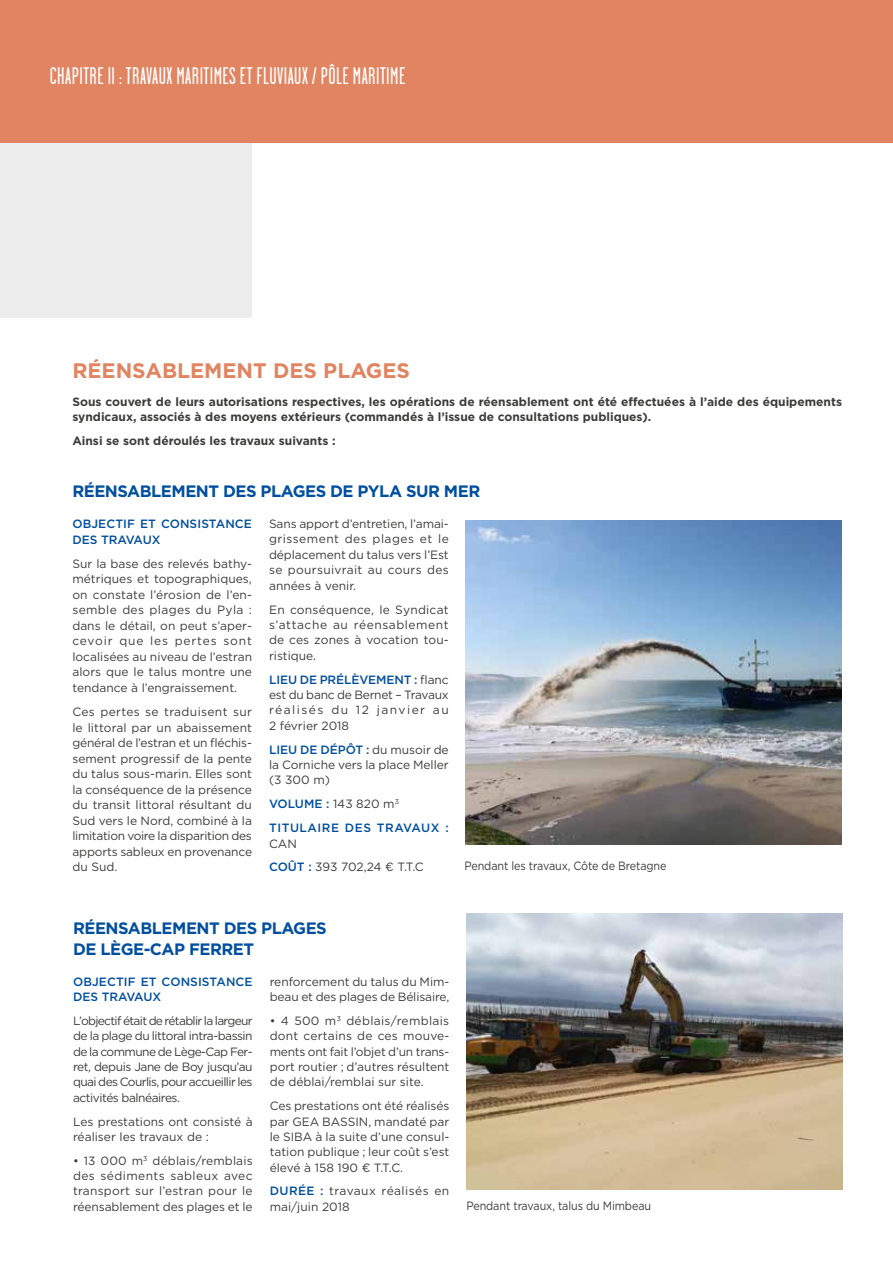
<style>
.page{position:relative;width:893px;height:1263px;background:#fff}
.page>*{position:absolute;margin:0;border:0;box-sizing:border-box;transform-origin:0 0}
.t1{font:24px "Garage Gothic";letter-spacing:.02em;color:#fff}
.t2{font:700 21px "Gotham";color:#e18461}
.t3{font:700 16.5px/21px "Gotham";letter-spacing:-.03em;color:#004f9f}
.t4{font:12px/15.3px "Gotham";color:#3c3c3b;text-align:justify}
.t5{font:700 12px/15px "Gotham";color:#3c3c3b}
.t6{font:500 12px/15.3px "Gotham";letter-spacing:.01em;color:#004f9f}
.t7{font:12px "Gotham";color:#3c3c3b;scale:.9 1}
.t8{font:500 12px/24px "Gotham";letter-spacing:.045em;color:#004f9f}
.s1{font-weight:500;color:#004f9f}
.s2{font-weight:400;color:#3c3c3b}
</style>
<div class="page">
<div style="left:0;top:134px;width:252px;height:184px;background:#ededed"></div>
<div style="left:0;top:0;width:893px;height:143px;background:#e18461"></div>
<img style="left:466px;top:914px;width:377px;height:276px">
<img style="left:466px;top:520px;width:376px;height:324px">
<h1 class="t1" style="left:50px;top:63px;width:357px">CHAPITRE II : TRAVAUX MARITIMES ET FLUVIAUX / PÔLE MARITIME</h1>
<h2 class="t2" style="left:72px;top:357px;width:339px">RÉENSABLEMENT DES PLAGES</h2>
<p class="t5" style="left:72px;top:394px;width:771px">Sous couvert de leurs autorisations respectives, les opérations de réensablement ont été effectuées à l’aide des équipements syndicaux, associés à des moyens extérieurs (commandés à l’issue de consultations publiques).</p>
<p class="t5" style="left:72px;top:433px;width:265px">Ainsi se sont déroulés les travaux suivants :</p>
<h3 class="t3" style="left:72px;top:480px;width:409px">RÉENSABLEMENT DES PLAGES DE PYLA SUR MER</h3>
<p class="t6" style="left:72px;top:516px;width:181px">OBJECTIF ET CONSISTANCE<br>DES TRAVAUX</p>
<p class="t4" style="left:72px;top:555px;width:181px">Sur la base des relevés bathy&shy;métriques et topographiques, on constate l’érosion de l’en&shy;semble des plages du Pyla : dans le détail, on peut s’aper&shy;cevoir que les pertes sont localisées au niveau de l’estran alors que le talus montre une tendance à l’engraissement.</p>
<p class="t4" style="left:72px;top:704px;width:181px">Ces pertes se traduisent sur le littoral par un abaissement général de l’estran et un fléchis&shy;sement progressif de la pente du talus sous-marin. Elles sont la conséquence de la présence du transit littoral résultant du Sud vers le Nord, combiné à la limitation voire la disparition des apports sableux en provenance du Sud.</p>
<p class="t4" style="left:269px;top:516px;width:181px">Sans apport d’entretien, l’amai&shy;grissement des plages et le déplacement du talus vers l’Est se poursuivrait au cours des années à venir.</p>
<p class="t4" style="left:269px;top:601px;width:181px">En conséquence, le Syndicat s’attache au réensablement de ces zones à vocation tou&shy;ristique.</p>
<p class="t4" style="left:269px;top:671px;width:181px"><span class="s1">LIEU DE PRÉLÈVEMENT :</span> flanc est du banc de Bernet – Travaux réalisés du 12 janvier au 2 février 2018</p>
<p class="t4" style="left:269px;top:741px;width:181px"><span class="s1">LIEU DE DÉPÔT :</span> du musoir de la Corniche vers la place Meller (3 300 m)</p>
<p class="t8" style="left:269px;top:792px;width:181px">VOLUME : <span class="s2">143 820 m</span><sup>3<br></sup>TITULAIRE DES TRAVAUX :</p>
<p class="t4" style="left:269px;top:831px;width:156px;line-height:23.9px">CAN<br><span class="s1">COÛT :</span> 393 702,24 € T.T.C</p>
<p class="t7" style="left:464px;top:858px;width:226px">Pendant les travaux, Côte de Bretagne</p>
<h3 class="t3" style="left:73px;top:917px;width:255px">RÉENSABLEMENT DES PLAGES<br>DE LÈGE-CAP FERRET</h3>
<p class="t6" style="left:73px;top:974px;width:181px">OBJECTIF ET CONSISTANCE<br>DES TRAVAUX</p>
<p class="t4" style="left:73px;top:1013px;width:181px">L’objectif était de rétablir la largeur de la plage du littoral intra-bassin de la commune de Lège-Cap Fer&shy;ret, depuis Jane de Boy jusqu’au quai des Courlis, pour accueillir les activités balnéaires.</p>
<p class="t4" style="left:73px;top:1113px;width:181px">Les prestations ont consisté à réaliser les travaux de :</p>
<p class="t4" style="left:73px;top:1152px;width:181px">• 13 000 m<sup>3</sup> déblais/remblais des sédiments sableux avec transport sur l’estran pour le réensablement des plages et le</p>
<p class="t4" style="left:270px;top:973px;width:181px">renforcement du talus du Mim&shy;beau et des plages de Bélisaire,</p>
<p class="t4" style="left:270px;top:1013px;width:181px">• 4 500 m<sup>3</sup> déblais/remblais dont certains de ces mouve&shy;ments ont fait l’objet d’un trans&shy;port routier ; d’autres résultent de déblai/remblai sur site.</p>
<p class="t4" style="left:270px;top:1098px;width:181px">Ces prestations ont été réalisés par GEA BASSIN, mandaté par le SIBA à la suite d’une consul&shy;tation publique ; leur coût s’est élevé à 158 190 € T.T.C.</p>
<p class="t4" style="left:270px;top:1183px;width:181px"><span class="s1">DURÉE :</span> travaux réalisés en mai/juin 2018</p>
<p class="t7" style="left:466px;top:1198px;width:207px">Pendant travaux, talus du Mimbeau</p>
</div>
